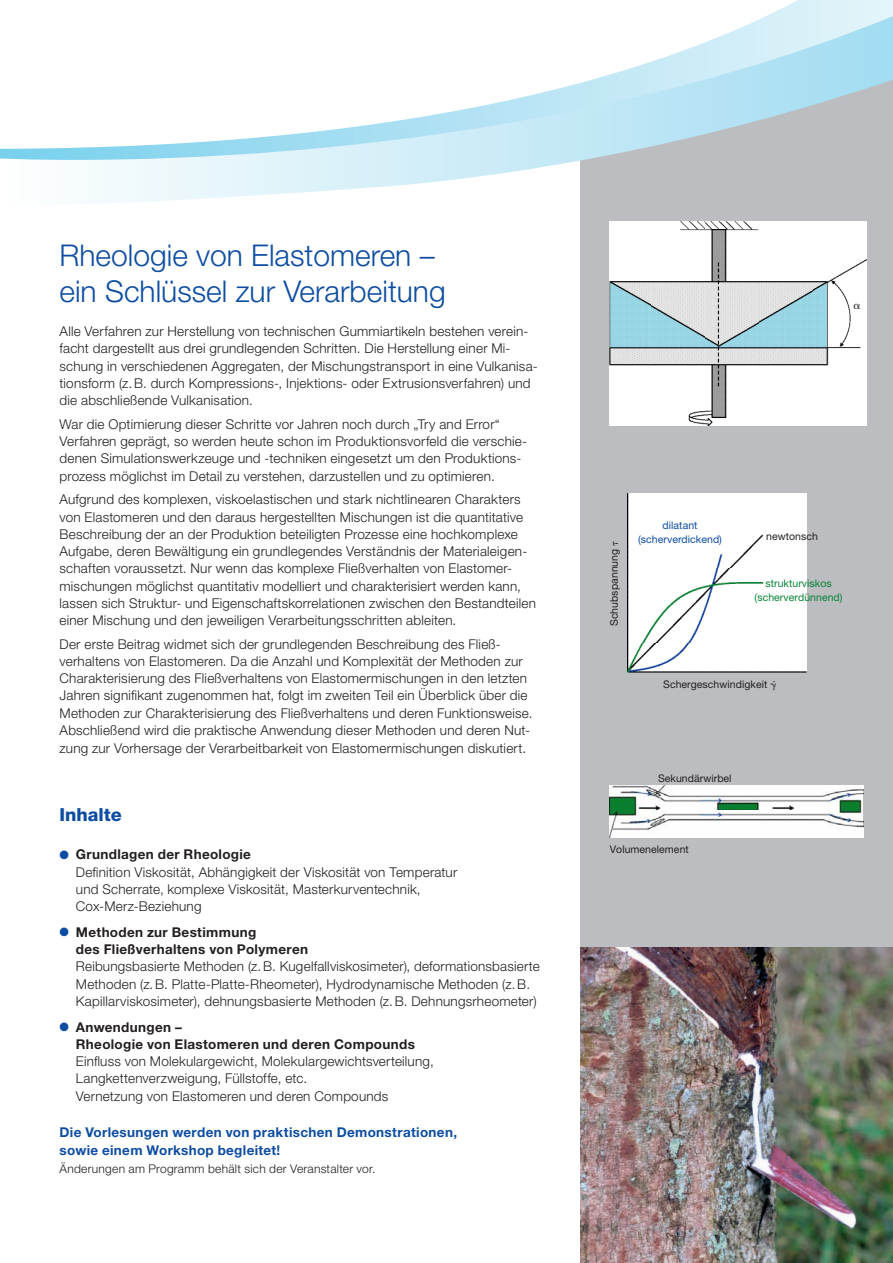
<style>
.page{position:relative;width:893px;height:1263px;background:#fff}
.page>*{position:absolute;margin:0;border:0;box-sizing:border-box;transform-origin:0 0}
.t1{font:300 30px/36px "Helvetica Neue LT Pro";color:#0d4da1}
.t2{font:800 18px "Helvetica Neue LT Pro";color:#0d4da1}
.t3{font:300 13.5px/17.2px "Helvetica Neue LT Pro";letter-spacing:.015em;color:#231f20}
.t4{font:700 13.5px/17.2px "Helvetica Neue LT Pro";letter-spacing:.025em;color:#231f20}
.t5{font:700 13.5px/18px "Helvetica Neue LT Pro";letter-spacing:.025em;color:#0d4da1}
.t6{font:300 12px "Helvetica Neue LT Pro";letter-spacing:.02em;color:#231f20}
.t7{font:10.5px "Helvetica Neue LT Pro";letter-spacing:.005em;color:#231f20}
.t8{font:10.5px/13.5px "Helvetica Neue LT Pro";letter-spacing:.005em;color:#088439;text-align:center}
.t9{font:10.5px/13.5px "Helvetica Neue LT Pro";letter-spacing:.005em;color:#0d4da1;text-align:center}
.s1{color:#0d4da1}
.s2{font-weight:700}
</style>
<div class="page">
<div style="left:580px;top:68px;width:313px;height:393px;background:#bcbdc0"></div>
<div style="left:580px;top:451px;width:313px;height:496px;background:#bcbdc0"></div>
<svg style="left:767px;top:0;width:126px;height:16px;background:#e1f3fa"></svg>
<svg style="left:0;top:16px;width:893px;height:188px"></svg>
<img style="left:580px;top:947px;width:313px;height:316px">
<img style="left:610px;top:221px;width:256px;height:204px">
<div style="left:627px;top:493px;width:179px;height:180px;background:#fff"></div>
<img style="left:610px;top:786px;width:254px;height:52px">
<svg style="left:690px;top:396px;width:9px;height:9px"></svg>
<svg style="left:854px;top:304px;width:7px;height:5px"></svg>
<h1 class="t1" style="left:60px;top:237px;width:388px">Rheologie von Elastomeren – ein Schlüssel zur Verarbeitung</h1>
<p class="t3" style="left:60px;top:322px;width:480px">Alle Verfahren zur Herstellung von technischen Gummiartikeln bestehen verein&shy;facht dargestellt aus drei grundlegenden Schritten. Die Herstellung einer Mi&shy;schung in verschiedenen Aggregaten, der Mischungstransport in eine Vulkanisa&shy;tionsform (z.B. durch Kompressions-, Injektions- oder Extrusionsverfahren) und die abschließende Vulkanisation.</p>
<p class="t3" style="left:60px;top:415px;width:469px">War die Optimierung dieser Schritte vor Jahren noch durch „Try and Error“ Verfahren geprägt, so werden heute schon im Produktionsvorfeld die verschie&shy;denen Simulationswerkzeuge und -techniken eingesetzt um den Produktions&shy;prozess möglichst im Detail zu verstehen, darzustellen und zu optimieren.</p>
<p class="t3" style="left:60px;top:490px;width:478px">Aufgrund des komplexen, viskoelastischen und stark nichtlinearen Charakters von Elastomeren und den daraus hergestellten Mischungen ist die quantitative Beschreibung der an der Produktion beteiligten Prozesse eine hochkomplexe Aufgabe, deren Bewältigung ein grundlegendes Verständnis der Materialeigen&shy;schaften voraussetzt. Nur wenn das komplexe Fließverhalten von Elastomer&shy;mischungen möglichst quantitativ modelliert und charakterisiert werden kann, lassen sich Struktur- und Eigenschaftskorrelationen zwischen den Bestandteilen einer Mischung und den jeweiligen Verarbeitungsschritten ableiten.</p>
<p class="t3" style="left:60px;top:635px;width:474px">Der erste Beitrag widmet sich der grundlegenden Beschreibung des Fließ&shy;verhaltens von Elastomeren. Da die Anzahl und Komplexität der Methoden zur Charakterisierung des Fließverhaltens von Elastomermischungen in den letzten Jahren signifikant zugenommen hat, folgt im zweiten Teil ein Überblick über die Methoden zur Charakterisierung des Fließverhaltens und deren Funktionsweise.<br>Abschließend wird die praktische Anwendung dieser Methoden und deren Nut&shy;zung zur Vorhersage der Verarbeitbarkeit von Elastomermischungen diskutiert.</p>
<h2 class="t2" style="left:60px;top:804px;width:64px">Inhalte</h2>
<p class="t3" style="left:76px;top:846px;width:383px;text-indent:-16px"><span class="s1">●</span> <span class="s2">Grundlagen der Rheologie<br></span>Definition Viskosität, Abhängigkeit der Viskosität von Temperatur und Scherrate, komplexe Viskosität, Masterkurventechnik, Cox-Merz-Beziehung</p>
<p class="t4" style="left:76px;top:923px;width:234px;text-indent:-16px"><span class="s1">●</span> Methoden zur Bestimmung<br>des Fließverhaltens von Polymeren</p>
<p class="t3" style="left:76px;top:958px;width:465px">Reibungsbasierte Methoden (z.B. Kugelfallviskosimeter), deformationsbasierte<br>Methoden (z.B. Platte-Platte-Rheometer), Hydrodynamische Methoden (z.B.<br>Kapillarviskosimeter), dehnungsbasierte Methoden (z.B. Dehnungsrheometer)</p>
<p class="t4" style="left:76px;top:1018px;width:341px;text-indent:-16px"><span class="s1">●</span> Anwendungen –<br>Rheologie von Elastomeren und deren Compounds</p>
<p class="t3" style="left:76px;top:1052px;width:359px">Einfluss von Molekulargewicht, Molekulargewichtsverteilung,<br>Langkettenverzweigung, Füllstoffe, etc.<br>Vernetzung von Elastomeren und deren Compounds</p>
<p class="t5" style="left:60px;top:1123px;width:399px">Die Vorlesungen werden von praktischen Demonstrationen, sowie einem Workshop begleitet!</p>
<p class="t6" style="left:60px;top:1162px;width:317px">Änderungen am Programm behält sich der Veranstalter vor.</p>
<p class="t7" style="left:608px;top:626px;width:79px;rotate:-90deg">Schubspannung</p>
<p class="t9" style="left:638px;top:519px;width:85px">dilatant (scherverdickend)</p>
<p class="t7" style="left:766px;top:530px;width:53px">newtonsch</p>
<p class="t8" style="left:755px;top:577px;width:89px">strukturviskos (scherverdünnend)</p>
<p class="t7" style="left:663px;top:678px;width:106px">Schergeschwindigkeit</p>
<p class="t7" style="left:658px;top:772px;width:75px">Sekundärwirbel</p>
<p class="t7" style="left:610px;top:843px;width:81px">Volumenelement</p>
</div>
